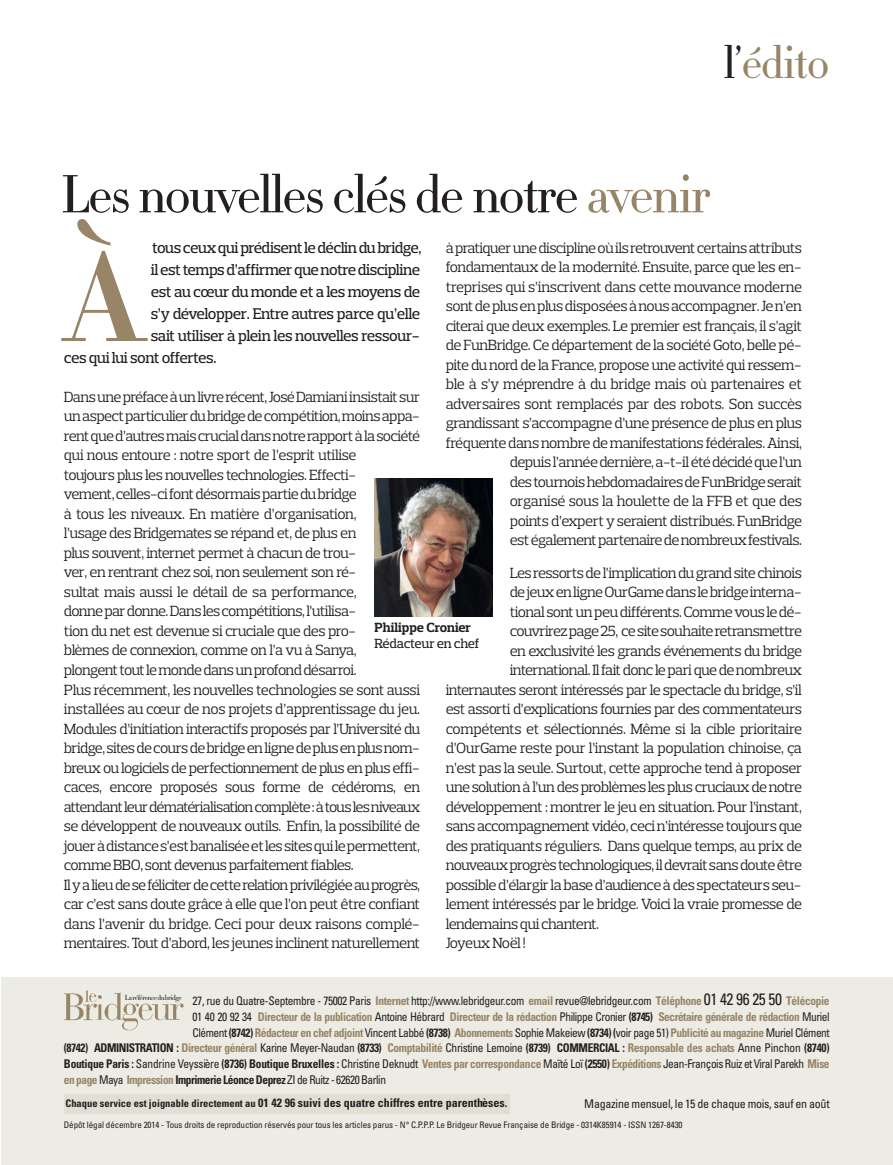
<style>
.page{position:relative;width:893px;height:1165px;background:#fff}
.page>*{position:absolute;margin:0;border:0;box-sizing:border-box;transform-origin:0 0}
.t1{font:124.35px "Didot HTF B06 Bold";color:#988568}
.t2{font:52.5px "Didot HTF L06 Light";letter-spacing:-.045em;color:#231f20}
.t3{font:45px "Didot HTF L06 Light";letter-spacing:-.035em;color:#988568}
.t4{font:500 15.75px "Prelo Slab";letter-spacing:-.03em;color:#231f20}
.t5{font:15px/19.5px "Prelo Slab";letter-spacing:-.04em;color:#231f20}
.t6{font:700 13.5px "Prelo Slab";color:#231f20}
.t7{font:500 13.5px "Prelo Slab";letter-spacing:-.01em;color:#231f20}
.t8{font:condensed 12px "Univers";letter-spacing:-.03em;color:#231f20;scale:.95 1}
.t9{font:700 condensed 12px "Univers";letter-spacing:-.03em;color:#231f20;scale:.95 1}
.t10{font:700 condensed 12px "Univers";letter-spacing:-.04em;color:#988568;scale:.95 1}
.t11{font:700 condensed 12px "Univers";color:#231f20}
.t12{font:condensed 12px "Univers";letter-spacing:-.03em;color:#231f20}
.t13{font:condensed 9px "Univers";letter-spacing:-.01em;color:#231f20}
.t14{font:7.2px "Didot HTF L06 Light";letter-spacing:-.06em;color:#231f20}
.s1{color:#231f20}
.s2{color:#988568}
.s3{font-weight:700;color:#988568}
.s4{font-size:16.5px}
.s5{font-weight:400;color:#231f20}
.s6{font-weight:700}
.s7{font-weight:400}
.s8{font-size:10.5px}
</style>
<div class="page">
<div style="left:0;top:977px;width:893px;height:188px;background:#ecece4"></div>
<div style="left:64px;top:1094px;width:445px;height:19px;background:#e0dfd3"></div>
<img style="left:65px;top:992px;width:119px;height:39px">
<img style="left:85px;top:990px;width:13px;height:14px">
<img style="left:374px;top:478px;width:118px;height:139px">
<img style="left:0;top:977px;width:1px;height:188px">
<h3 class="t3" style="left:723px;top:35px;width:108px"><span class="s1">l’</span>édito</h3>
<h2 class="t2" style="left:60px;top:163px;width:652px">Les nouvelles clés de notre <span class="s2">avenir</span></h2>
<h1 class="t1" style="left:64px;top:219px;width:80px">À</h1>
<p class="t5" style="left:445px;top:238px;width:358px;text-align:right">à pratiquer une discipline où ils retrouvent certains attributs fondamentaux de la modernité. Ensuite, parce que les en&shy;treprises qui s’inscrivent dans cette mouvance moderne sont de plus en plus disposées à nous accompagner. Je n’en citerai que deux exemples. Le premier est français, il s’agit de FunBridge. Ce département de la société Goto, belle pé&shy;pite du nord de la France, propose une activité qui ressem&shy;ble à s’y méprendre à du bridge mais où partenaires et adversaires sont remplacés par des robots. Son succès grandissant s’accompagne d’une présence de plus en plus fréquente dans nombre de manifestations fédérales. Ainsi, depuis l’année dernière, a-t-il été décidé que l’un<br>des tournois hebdomadaires de FunBridge serait<br>organisé sous la houlette de la FFB et que des<br>points d’expert y seraient distribués. FunBridge<br>est également partenaire de nombreux festivals.</p>
<p class="t5" style="left:509px;top:563px;width:294px">Les ressorts de l’implication du grand site chinois</p>
<p class="t5" style="left:509px;top:582px;width:293px">de jeux en ligne OurGame dans le bridge interna-</p>
<p class="t5" style="left:509px;top:602px;width:293px">tional sont un peu différents. Comme vous le dé-</p>
<p class="t5" style="left:509px;top:621px;width:294px">couvrirez page 25, ce site souhaite retransmettre</p>
<p class="t5" style="left:509px;top:641px;width:294px">en exclusivité les grands événements du bridge</p>
<p class="t5" style="left:509px;top:660px;width:294px">international. Il fait donc le pari que de nombreux</p>
<p class="t5" style="left:445px;top:680px;width:358px">internautes seront intéressés par le spectacle du bridge, s’il</p>
<p class="t5" style="left:445px;top:699px;width:358px">est assorti d’explications fournies par des commentateurs</p>
<p class="t5" style="left:445px;top:719px;width:358px">compétents et sélectionnés. Même si la cible prioritaire</p>
<p class="t5" style="left:445px;top:738px;width:358px">d’OurGame reste pour l’instant la population chinoise, ça</p>
<p class="t5" style="left:445px;top:758px;width:358px">n’est pas la seule. Surtout, cette approche tend à proposer</p>
<p class="t5" style="left:445px;top:777px;width:358px">une solution à l’un des problèmes les plus cruciaux de notre</p>
<p class="t5" style="left:445px;top:797px;width:358px">développement : montrer le jeu en situation. Pour l’instant,</p>
<p class="t5" style="left:445px;top:816px;width:358px">sans accompagnement vidéo, ceci n’intéresse toujours que</p>
<p class="t5" style="left:445px;top:836px;width:358px">des pratiquants réguliers. Dans quelque temps, au prix de</p>
<p class="t5" style="left:445px;top:855px;width:358px">nouveaux progrès technologiques, il devrait sans doute être</p>
<p class="t5" style="left:445px;top:875px;width:357px">possible d’élargir la base d’audience à des spectateurs seu-</p>
<p class="t5" style="left:445px;top:894px;width:358px">lement intéressés par le bridge. Voici la vraie promesse de</p>
<p class="t5" style="left:445px;top:914px;width:155px">lendemains qui chantent.</p>
<p class="t5" style="left:445px;top:933px;width:82px">Joyeux Noël !</p>
<p class="t4" style="left:152px;top:238px;width:271px">tous ceux qui prédisent le déclin du bridge,</p>
<p class="t4" style="left:151px;top:260px;width:271px">il est temps d’affirmer que notre discipline</p>
<p class="t4" style="left:151px;top:282px;width:271px">est au cœur du monde et a les moyens de</p>
<p class="t4" style="left:151px;top:304px;width:271px">s’y développer. Entre autres parce qu’elle</p>
<p class="t4" style="left:151px;top:326px;width:270px">sait utiliser à plein les nouvelles ressour -</p>
<p class="t4" style="left:64px;top:348px;width:154px">ces qui lui sont offertes.</p>
<p class="t5" style="left:64px;top:387px;width:358px">Dans une préface à un livre récent, José Damiani insistait sur un aspect particulier du bridge de compétition, moins appa&shy;rent que d’autres mais crucial dans notre rapport à la société qui nous entoure : notre sport de l’esprit utilise<br>toujours plus les nouvelles technologies. Effecti-<br>vement, celles-ci font désormais partie du bridge<br>à tous les niveaux. En matière d’organisation,<br>l’usage des Bridgemates se répand et, de plus en<br>plus souvent, internet permet à chacun de trou-<br>ver, en rentrant chez soi, non seulement son ré-<br>sultat mais aussi le détail de sa performance,<br>donne par donne. Dans les compétitions, l’utilisa-<br>tion du net est devenue si cruciale que des pro-<br>blèmes de connexion, comme on l’a vu à Sanya,<br>plongent tout le monde dans un profond désarroi.<br>Plus récemment, les nouvelles technologies se sont aussi installées au cœur de nos projets d’apprentissage du jeu.<br>Modules d’initiation interactifs proposés par l’Université du bridge, sites de cours de bridge en ligne de plusen plus nom&shy;breux ou logiciels de perfectionnement de plus en plus effi&shy;caces, encore proposés sous forme de cédéroms, en atten dant leur dématérialisation complète : à tous les niveaux se développent de nouveaux outils. Enfin, la possibilité de jouer à distance s’est banalisée et les sites qui le permettent, comme BBO, sont devenus parfaitement fiables.<br>Il y a lieu de se féliciter de cette relation privilégiée au progrès, car c’est sans doute grâce à elle que l’on peut être confiant dans l’avenir du bridge. Ceci pour deux raisons complé&shy;mentaires. Tout d’abord, les jeunes inclinent naturellement</p>
<p class="t6" style="left:374px;top:619px;width:98px">Philippe Cronier</p>
<p class="t7" style="left:374px;top:635px;width:107px">Rédacteur en chef</p>
<p class="t8" style="left:193px;top:993px;width:672px">27, rue du Quatre-Septembre - 75002 Paris <span class="s3">Internet</span> http://www.lebridgeur.com <span class="s3">email</span> revue@lebridgeur.com <span class="s3">Téléphone</span> <span class="s4">01 42 96 25 50</span> <span class="s3">Télécopie</span></p>
<p class="t10" style="left:193px;top:1009px;width:672px"><span class="s5">01 40 20 92 34</span> Directeur de la publication <span class="s5">Antoine Hébrard</span> Directeur de la rédaction <span class="s5">Philippe Cronier</span> <span class="s1">(8745)</span> Secrétaire générale de rédaction <span class="s5">Muriel</span></p>
<p class="t8" style="left:193px;top:1024px;width:672px">Clément <span class="s6">(8742)</span> <span class="s3">Rédacteur en chef adjoint</span> Vincent Labbé <span class="s6">(8738)</span> <span class="s3">Abonnements</span> Sophie Makeiew <span class="s6">(8734) (</span>voir page 51) <span class="s3">Publicité au magazine</span> Muriel Clément</p>
<p class="t9" style="left:64px;top:1040px;width:807px">(8742) ADMINISTRATION : <span class="s2">Directeur général</span> <span class="s7">Karine Meyer-Naudan</span> (8733) <span class="s2">Comptabilité</span> <span class="s7">Christine Lemoine</span> (8739) COMMERCIAL : <span class="s2">Responsable des achats</span> <span class="s7">Anne Pinchon</span> (8740)</p>
<p class="t8" style="left:64px;top:1056px;width:807px"><span class="s6">Boutique Paris :</span> Sandrine Veyssi`ere <span class="s6">(8736) Boutique Bruxelles :</span> Christine Deknudt <span class="s3">Ventes par correspondance</span> Maïté Loï <span class="s6">(2550)</span> <span class="s3">Expéditions</span> Jean-François Ruiz et Viral Parekh <span class="s3">Mise</span></p>
<p class="t8" style="left:64px;top:1072px;width:340px"><span class="s3">en page</span> Maya <span class="s3">Impression</span> <span class="s6">Imprimerie Léonce Deprez</span> ZI de Ruitz - 62620 Barlin</p>
<p class="t11" style="left:66px;top:1095px;width:443px"><span class="s8">Chaque service est joignable directement au</span> 01 42 96 suivi des quatre chiffres entre parenth`eses.</p>
<p class="t12" style="left:584px;top:1096px;width:247px">Magazine mensuel, le 15 de chaque mois, sauf en août</p>
<p class="t14" style="left:125px;top:993px;width:59px">La référence du bridge</p>
<p class="t13" style="left:64px;top:1119px;width:620px">Dépôt légal décembre 2014 - Tous droits de reproduction réservés pour tous les articles parus - N° C.P.P.P. Le Bridgeur Revue Française de Bridge - 0314K85914 - ISSN 1267-8430</p>
</div>
